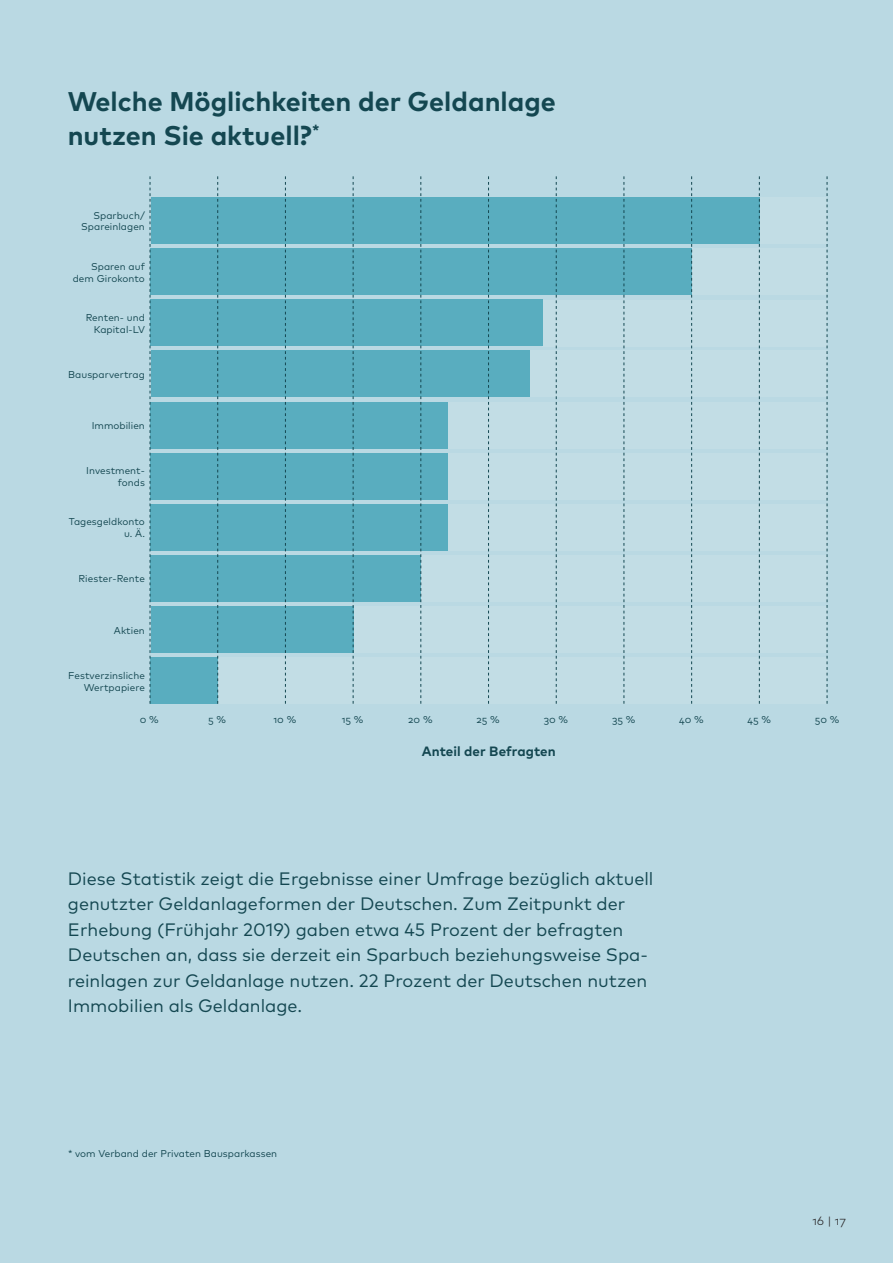
<style>
.page{position:relative;width:893px;height:1263px;background:#bad9e3}
.page>*{position:absolute;margin:0;border:0;box-sizing:border-box;transform-origin:0 0}
.t1{font:700 27px/34px "Mark Pro";color:#144751}
.t2{font:18px/25.5px "Mark Pro";color:#144751}
.t3{font:700 13.5px "Mark Pro";letter-spacing:.005em;color:#144751}
.t4{font:300 12px "Mark Pro";color:#231f20}
.t5{font:9.9px/11.9px "Mark Pro";letter-spacing:.005em;color:#144751;text-align:right}
</style>
<div class="page">
<div style="left:759px;top:198px;width:68px;height:46px;background:#c2dde5"></div>
<div style="left:692px;top:249px;width:135px;height:46px;background:#c2dde5"></div>
<div style="left:543px;top:300px;width:284px;height:46px;background:#c2dde5"></div>
<div style="left:529px;top:351px;width:298px;height:46px;background:#c2dde5"></div>
<div style="left:448px;top:402px;width:379px;height:46px;background:#c2dde5"></div>
<div style="left:448px;top:453px;width:379px;height:46px;background:#c2dde5"></div>
<div style="left:448px;top:504px;width:379px;height:46px;background:#c2dde5"></div>
<div style="left:421px;top:555px;width:406px;height:46px;background:#c2dde5"></div>
<div style="left:354px;top:606px;width:473px;height:46px;background:#c2dde5"></div>
<div style="left:218px;top:658px;width:609px;height:46px;background:#c2dde5"></div>
<div style="left:151px;top:658px;width:67px;height:46px;background:#59adbf"></div>
<div style="left:151px;top:607px;width:203px;height:46px;background:#59adbf"></div>
<div style="left:151px;top:555px;width:270px;height:46px;background:#59adbf"></div>
<div style="left:151px;top:504px;width:297px;height:46px;background:#59adbf"></div>
<div style="left:151px;top:453px;width:297px;height:46px;background:#59adbf"></div>
<div style="left:151px;top:402px;width:297px;height:46px;background:#59adbf"></div>
<div style="left:151px;top:351px;width:378px;height:46px;background:#59adbf"></div>
<div style="left:151px;top:300px;width:392px;height:46px;background:#59adbf"></div>
<div style="left:151px;top:249px;width:541px;height:46px;background:#59adbf"></div>
<div style="left:151px;top:198px;width:608px;height:46px;background:#59adbf"></div>
<svg style="left:827px;top:176px;width:1px;height:528px"></svg>
<svg style="left:759px;top:176px;width:1px;height:528px"></svg>
<svg style="left:691px;top:176px;width:1px;height:528px"></svg>
<svg style="left:556px;top:176px;width:1px;height:528px"></svg>
<svg style="left:420px;top:176px;width:1px;height:528px"></svg>
<svg style="left:285px;top:176px;width:1px;height:528px"></svg>
<svg style="left:217px;top:176px;width:1px;height:528px"></svg>
<svg style="left:150px;top:176px;width:1px;height:528px"></svg>
<svg style="left:624px;top:176px;width:1px;height:528px"></svg>
<svg style="left:488px;top:176px;width:1px;height:528px"></svg>
<svg style="left:353px;top:176px;width:1px;height:528px"></svg>
<h1 class="t1" style="left:68px;top:82px;width:490px">Welche Möglichkeiten der Geldanlage nutzen Sie aktuell?<sup>*</sup></h1>
<p class="t5" style="left:81px;top:208px;width:65px">Sparbuch/<br>Spareinlagen</p>
<p class="t5" style="left:73px;top:259px;width:74px">Sparen auf dem Girokonto</p>
<p class="t5" style="left:86px;top:311px;width:61px">Renten- und<br>Kapital-LV</p>
<p class="t5" style="left:68px;top:368px;width:78px">Bausparvertrag</p>
<p class="t5" style="left:92px;top:419px;width:55px">Immobilien</p>
<p class="t5" style="left:86px;top:464px;width:60px">Investment&shy;fonds</p>
<p class="t5" style="left:69px;top:515px;width:78px">Tagesgeldkonto u. Ä.</p>
<p class="t5" style="left:79px;top:572px;width:68px">Riester-Rente</p>
<p class="t5" style="left:114px;top:623px;width:32px">Aktien</p>
<p class="t5" style="left:68px;top:668px;width:78px">Festverzinsliche<br>Wertpapiere</p>
<p class="t5" style="left:140px;top:712px;width:21px">0 %</p>
<p class="t5" style="left:208px;top:712px;width:19px">5 %</p>
<p class="t5" style="left:273px;top:712px;width:24px">10 %</p>
<p class="t5" style="left:342px;top:712px;width:23px">15 %</p>
<p class="t5" style="left:408px;top:712px;width:26px">20 %</p>
<p class="t5" style="left:476px;top:712px;width:25px">25 %</p>
<p class="t5" style="left:544px;top:712px;width:26px">30 %</p>
<p class="t5" style="left:612px;top:712px;width:25px">35 %</p>
<p class="t5" style="left:679px;top:712px;width:26px">40 %</p>
<p class="t5" style="left:747px;top:712px;width:25px">45 %</p>
<p class="t5" style="left:815px;top:712px;width:26px">50 %</p>
<p class="t3" style="left:422px;top:741px;width:136px">Anteil der Befragten</p>
<p class="t2" style="left:68px;top:864px;width:587px">Diese Statistik zeigt die Ergebnisse einer Umfrage bezüglich aktuell genutzter Geldanlageformen der Deutschen. Zum Zeitpunkt der Erhebung (Frühjahr 2019) gaben etwa 45 Prozent der befragten Deutschen an, dass sie derzeit ein Sparbuch beziehungsweise Spa&shy;reinlagen zur Geldanlage nutzen. 22 Prozent der Deutschen nutzen Immobilien als Geldanlage.</p>
<p class="t5" style="left:68px;top:1146px;width:211px">* vom Verband der Privaten Bausparkassen</p>
<p class="t4" style="left:812px;top:1211px;width:35px">16 | 17</p>
</div>
